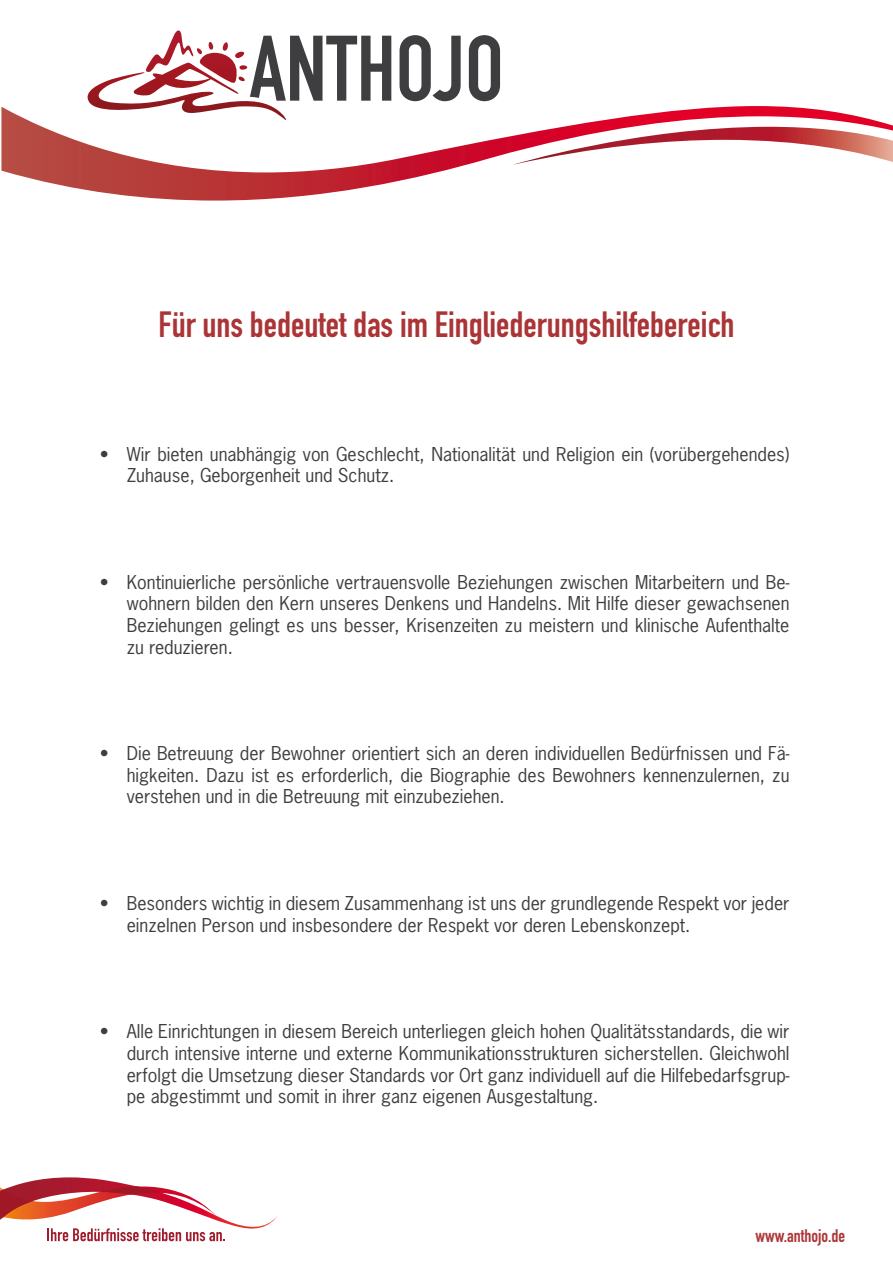
<style>
.page{position:relative;width:893px;height:1263px;background:#fff}
.page>*{position:absolute;margin:0;border:0;box-sizing:border-box;transform-origin:0 0}
.t1{font:36px "DIN Engschrift Std";color:#aa3436}
.t2{font:18px/21.6px "News Gothic Std";color:#3e3d40;text-align:justify}
.t3{font:18px "DIN Engschrift Std";color:#ac3739}
</style>
<div class="page">
<svg style="left:87px;top:30px;width:413px;height:76px"></svg>
<svg style="left:0;top:1177px;width:277px;height:64px"></svg>
<img style="left:1px;top:106px;width:892px;height:95px">
<img style="left:513px;top:127px;width:380px;height:38px">
<h1 class="t1" style="left:159px;top:303px;width:577px">Für uns bedeutet das im Eingliederungshilfebereich</h1>
<p class="t2" style="left:127px;top:443px;width:664px;text-indent:-27px">• Wir bieten unabhängig von Geschlecht, Nationalität und Religion ein (vorübergehendes)<br>Zuhause, Geborgenheit und Schutz.</p>
<p class="t2" style="left:127px;top:571px;width:664px;text-indent:-27px">• Kontinuierliche persönliche vertrauensvolle Beziehungen zwischen Mitarbeitern und Be&shy;wohnern bilden den Kern unseres Denkens und Handelns. Mit Hilfe dieser gewachsenen Beziehungen gelingt es uns besser, Krisenzeiten zu meistern und klinische Aufenthalte zu reduzieren.</p>
<p class="t2" style="left:127px;top:742px;width:664px;text-indent:-27px">• Die Betreuung der Bewohner orientiert sich an deren individuellen Bedürfnissen und Fä&shy;higkeiten. Dazu ist es erforderlich, die Biographie des Bewohners kennenzulernen, zu verstehen und in die Betreuung mit einzubeziehen.</p>
<p class="t2" style="left:127px;top:892px;width:664px;text-indent:-27px">• Besonders wichtig in diesem Zusammenhang ist uns der grundlegende Respekt vor jeder einzelnen Person und insbesondere der Respekt vor deren Lebenskonzept.</p>
<p class="t2" style="left:127px;top:1020px;width:664px;text-indent:-27px">• Alle Einrichtungen in diesem Bereich unterliegen gleich hohen Qualitätsstandards, die wir durch intensive interne und externe Kommunikationsstrukturen sicherstellen. Gleichwohl erfolgt die Umsetzung dieser Standards vor Ort ganz individuell auf die Hilfebedarfsgrup&shy;pe abgestimmt und somit in ihrer ganz eigenen Ausgestaltung.</p>
<p class="t3" style="left:755px;top:1225px;width:91px">www.anthojo.de</p>
</div>
